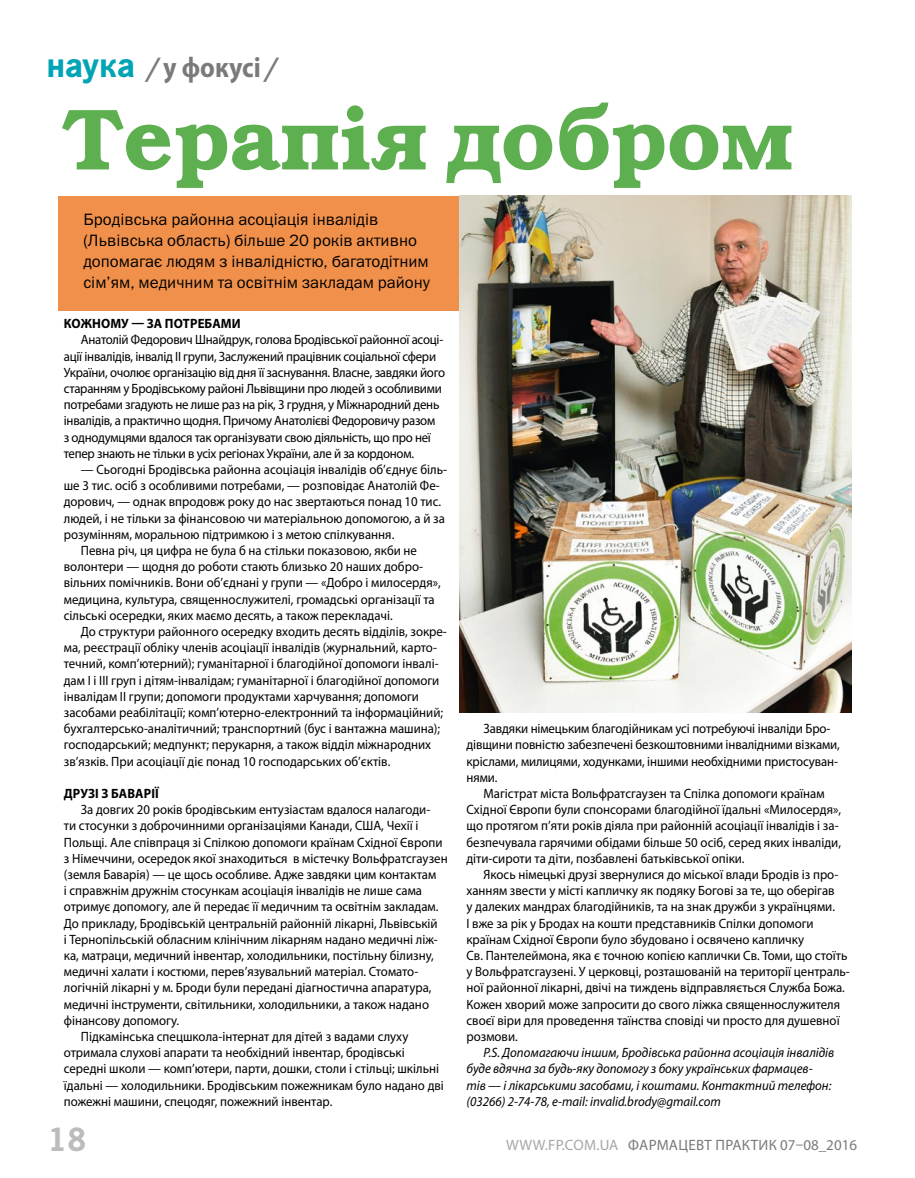
<style>
.page{position:relative;width:915px;height:1178px;background:#fff}
.page>*{position:absolute;margin:0;border:0;box-sizing:border-box;transform-origin:0 0}
.t1{font:87.15px "Bookman Demi ITC";color:#5eaf50}
.t2{font:700 34.5px "News Paper C";color:#bbbcbd}
.t3{font:700 28.5px "Myriad Pro";color:#7a7a7a;scale:.9 1}
.t4{font:16.5px/21px "Franklin Gothic Book ITC";color:#000}
.t5{font:15px "Myriad Pro";color:#7a7a7a}
.t6{font:15px "Myriad Pro";color:#a6a7a7}
.t7{font:13.5px/16.2px "Myriad Pro";color:#000;scale:.95 1}
.t8{font:13.5px/16.2px "Myriad Pro";letter-spacing:-.02em;color:#000;scale:.95 1}
.t9{font:italic 13.5px/16.2px "Myriad Pro";color:#000;scale:.95 1}
.t10{font:700 13.5px "Myriad Pro";letter-spacing:.01em;color:#000;scale:.95 1}
.s1{font-family:"News Paper C";font-size:36px;color:#00a4b5}
.s2{font-family:"News Paper C"}
.s3{color:#a6a7a7}
</style>
<div class="page">
<div style="left:58px;top:196px;width:411px;height:114px;background:#f1904b"></div>
<img style="left:459px;top:196px;width:391px;height:516px">
<h3 class="t3" style="left:47px;top:48px;width:256px"><span class="s1">наука</span> <span class="s2">/</span> у фокусі <span class="s2">/</span></h3>
<h1 class="t1" style="left:62px;top:87px;width:732px">Терапія добром</h1>
<p class="t4" style="left:83px;top:208px;width:348px">Бродівська районна асоціація інвалідів (Львівська область) більше 20 років активно допомагає людям з інвалідністю, багатодітним сім’ям, медичним та освітнім закладам району</p>
<p class="t10" style="left:64px;top:315px;width:187px">Кожному — за потребами</p>
<p class="t8" style="left:64px;top:331px;width:403px;text-indent:17px">АНАТОЛІЙ ФЕДОРОВИЧ ШНАЙДРУК, ГОЛОВА БРОДІВСЬКОЇ РАЙОННОЇ АСОЦІ-АЦІЇ ІНВАЛІДІВ, ІНВАЛІД ІІ ГРУПИ, ЗАСЛУЖЕНИЙ ПРАЦІВНИК СОЦІАЛЬНОЇ СФЕРИ УКРАЇНИ, ОЧОЛЮЄ ОРГАНІЗАЦІЮ ВІД ДНЯ ЇЇ ЗАСНУВАННЯ. ВЛАСНЕ, ЗАВДЯКИ ЙОГО СТАРАННЯМ У БРОДІВСЬКОМУ РАЙОНІ ЛЬВІВЩИНИ ПРО ЛЮДЕЙ З ОСОБЛИВИМИ ПОТРЕБАМИ ЗГАДУЮТЬ НЕ ЛИШЕ РАЗ НА РІК, 3 ГРУДНЯ, У МІЖНАРОДНИЙ ДЕНЬ ІНВАЛІДІВ, А ПРАКТИЧНО ЩОДНЯ. ПРИЧОМУ АНАТОЛІЄВІ ФЕДОРОВИЧУ РАЗОМ<br>З ОДНОДУМЦЯМИ ВДАЛОСЯ ТАК ОРГАНІЗУВАТИ СВОЮ ДІЯЛЬНІСТЬ, ЩО ПРО НЕЇ ТЕПЕР ЗНАЮТЬ НЕ ТІЛЬКИ В УСІХ РЕГІОНАХ УКРАЇНИ, АЛЕ Й ЗА КОРДОНОМ.</p>
<p class="t7" style="left:81px;top:461px;width:387px">— СЬОГОДНІ БРОДІВСЬКА РАЙОННА АСОЦІАЦІЯ ІНВАЛІДІВ ОБ’ЄДНУЄ БІЛЬ-</p>
<p class="t7" style="left:64px;top:477px;width:397px">ШЕ 3 ТИС. ОСІБ З ОСОБЛИВИМИ ПОТРЕБАМИ, — РОЗПОВІДАЄ АНАТОЛІЙ ФЕ-</p>
<p class="t7" style="left:64px;top:493px;width:398px">ДОРОВИЧ, — ОДНАК ВПРОДОВЖ РОКУ ДО НАС ЗВЕРТАЮТЬСЯ ПОНАД 10 ТИС.</p>
<p class="t7" style="left:64px;top:510px;width:402px">ЛЮДЕЙ, І НЕ ТІЛЬКИ ЗА ФІНАНСОВОЮ ЧИ МАТЕРІАЛЬНОЮ ДОПОМОГОЮ, А Й ЗА</p>
<p class="t7" style="left:64px;top:526px;width:349px">РОЗУМІННЯМ, МОРАЛЬНОЮ ПІДТРИМКОЮ І З МЕТОЮ СПІЛКУВАННЯ.</p>
<p class="t7" style="left:81px;top:542px;width:355px">ПЕВНА РІЧ, ЦЯ ЦИФРА НЕ БУЛА Б НА СТІЛЬКИ ПОКАЗОВОЮ, ЯКБИ НЕ</p>
<p class="t7" style="left:64px;top:558px;width:379px">ВОЛОНТЕРИ — ЩОДНЯ ДО РОБОТИ СТАЮТЬ БЛИЗЬКО 20 НАШИХ ДОБРО-</p>
<p class="t7" style="left:64px;top:574px;width:398px">ВІЛЬНИХ ПОМІЧНИКІВ. ВОНИ ОБ’ЄДНАНІ У ГРУПИ — «ДОБРО І МИЛОСЕРДЯ»,</p>
<p class="t7" style="left:64px;top:591px;width:392px">МЕДИЦИНА, КУЛЬТУРА, СВЯЩЕННОСЛУЖИТЕЛІ, ГРОМАДСЬКІ ОРГАНІЗАЦІЇ ТА</p>
<p class="t7" style="left:64px;top:607px;width:347px">СІЛЬСЬКІ ОСЕРЕДКИ, ЯКИХ МАЄМО ДЕСЯТЬ, А ТАКОЖ ПЕРЕКЛАДАЧІ.</p>
<p class="t7" style="left:81px;top:623px;width:386px">ДО СТРУКТУРИ РАЙОННОГО ОСЕРЕДКУ ВХОДИТЬ ДЕСЯТЬ ВІДДІЛІВ, ЗОКРЕ-</p>
<p class="t7" style="left:64px;top:639px;width:394px">МА, РЕЄСТРАЦІЇ ОБЛІКУ ЧЛЕНІВ АСОЦІАЦІЇ ІНВАЛІДІВ (ЖУРНАЛЬНИЙ, КАРТО-</p>
<p class="t7" style="left:64px;top:655px;width:396px">ТЕЧНИЙ, КОМП’ЮТЕРНИЙ); ГУМАНІТАРНОЇ І БЛАГОДІЙНОЇ ДОПОМОГИ ІНВАЛІ-</p>
<p class="t7" style="left:64px;top:672px;width:396px">ДАМ І І ІІІ ГРУП І ДІТЯМ-ІНВАЛІДАМ; ГУМАНІТАРНОЇ І БЛАГОДІЙНОЇ ДОПОМОГИ</p>
<p class="t7" style="left:64px;top:688px;width:375px">ІНВАЛІДАМ ІІ ГРУПИ; ДОПОМОГИ ПРОДУКТАМИ ХАРЧУВАННЯ; ДОПОМОГИ</p>
<p class="t7" style="left:64px;top:704px;width:400px">ЗАСОБАМИ РЕАБІЛІТАЦІЇ; КОМП’ЮТЕРНО-ЕЛЕКТРОННИЙ ТА ІНФОРМАЦІЙНИЙ;</p>
<p class="t7" style="left:64px;top:720px;width:397px">БУХГАЛТЕРСЬКО-АНАЛІТИЧНИЙ; ТРАНСПОРТНИЙ (БУС І ВАНТАЖНА МАШИНА);</p>
<p class="t7" style="left:64px;top:736px;width:388px">ГОСПОДАРСЬКИЙ; МЕДПУНКТ; ПЕРУКАРНЯ, А ТАКОЖ ВІДДІЛ МІЖНАРОДНИХ</p>
<p class="t7" style="left:64px;top:753px;width:345px">ЗВ’ЯЗКІВ. ПРИ АСОЦІАЦІЇ ДІЄ ПОНАД 10 ГОСПОДАРСЬКИХ ОБ’ЄКТІВ.</p>
<p class="t10" style="left:64px;top:784px;width:101px">Друзі з Баварії</p>
<p class="t7" style="left:81px;top:801px;width:369px">ЗА ДОВГИХ 20 РОКІВ БРОДІВСЬКИМ ЕНТУЗІАСТАМ ВДАЛОСЯ НАЛАГОДИ-</p>
<p class="t7" style="left:64px;top:817px;width:374px">ТИ СТОСУНКИ З ДОБРОЧИННИМИ ОРГАНІЗАЦІЯМИ КАНАДИ, США, ЧЕХІЇ І</p>
<p class="t7" style="left:64px;top:834px;width:400px">ПОЛЬЩІ. АЛЕ СПІВПРАЦЯ ЗІ СПІЛКОЮ ДОПОМОГИ КРАЇНАМ СХІДНОЇ ЄВРОПИ</p>
<p class="t7" style="left:64px;top:850px;width:405px">З НІМЕЧЧИНИ, ОСЕРЕДОК ЯКОЇ ЗНАХОДИТЬСЯ В МІСТЕЧКУ ВОЛЬФРАТСГАУЗЕН</p>
<p class="t7" style="left:64px;top:866px;width:393px">(ЗЕМЛЯ БАВАРІЯ) — ЦЕ ЩОСЬ ОСОБЛИВЕ. АДЖЕ ЗАВДЯКИ ЦИМ КОНТАКТАМ</p>
<p class="t7" style="left:64px;top:882px;width:378px">І СПРАВЖНІМ ДРУЖНІМ СТОСУНКАМ АСОЦІАЦІЯ ІНВАЛІДІВ НЕ ЛИШЕ САМА</p>
<p class="t7" style="left:64px;top:898px;width:395px">ОТРИМУЄ ДОПОМОГУ, АЛЕ Й ПЕРЕДАЄ ЇЇ МЕДИЧНИМ ТА ОСВІТНІМ ЗАКЛАДАМ.</p>
<p class="t7" style="left:64px;top:915px;width:395px">ДО ПРИКЛАДУ, БРОДІВСЬКІЙ ЦЕНТРАЛЬНІЙ РАЙОННІЙ ЛІКАРНІ, ЛЬВІВСЬКІЙ</p>
<p class="t7" style="left:64px;top:931px;width:395px">І ТЕРНОПІЛЬСЬКІЙ ОБЛАСНИМ КЛІНІЧНИМ ЛІКАРНЯМ НАДАНО МЕДИЧНІ ЛІЖ-</p>
<p class="t7" style="left:64px;top:947px;width:391px">КА, МАТРАЦИ, МЕДИЧНИЙ ІНВЕНТАР, ХОЛОДИЛЬНИКИ, ПОСТІЛЬНУ БІЛИЗНУ,</p>
<p class="t7" style="left:64px;top:963px;width:374px">МЕДИЧНІ ХАЛАТИ І КОСТЮМИ, ПЕРЕВ’ЯЗУВАЛЬНИЙ МАТЕРІАЛ. СТОМАТО-</p>
<p class="t7" style="left:64px;top:979px;width:388px">ЛОГІЧНІЙ ЛІКАРНІ У М. БРОДИ БУЛИ ПЕРЕДАНІ ДІАГНОСТИЧНА АПАРАТУРА,</p>
<p class="t7" style="left:64px;top:996px;width:386px">МЕДИЧНІ ІНСТРУМЕНТИ, СВІТИЛЬНИКИ, ХОЛОДИЛЬНИКИ, А ТАКОЖ НАДАНО</p>
<p class="t7" style="left:64px;top:1012px;width:123px">ФІНАНСОВУ ДОПОМОГУ.</p>
<p class="t7" style="left:81px;top:1028px;width:346px">ПІДКАМІНСЬКА СПЕЦШКОЛА-ІНТЕРНАТ ДЛЯ ДІТЕЙ З ВАДАМИ СЛУХУ</p>
<p class="t7" style="left:64px;top:1044px;width:360px">ОТРИМАЛА СЛУХОВІ АПАРАТИ ТА НЕОБХІДНИЙ ІНВЕНТАР, БРОДІВСЬКІ</p>
<p class="t7" style="left:64px;top:1060px;width:396px">СЕРЕДНІ ШКОЛИ — КОМП’ЮТЕРИ, ПАРТИ, ДОШКИ, СТОЛИ І СТІЛЬЦІ; ШКІЛЬНІ</p>
<p class="t7" style="left:64px;top:1077px;width:401px">ЇДАЛЬНІ — ХОЛОДИЛЬНИКИ. БРОДІВСЬКИМ ПОЖЕЖНИКАМ БУЛО НАДАНО ДВІ</p>
<p class="t7" style="left:64px;top:1093px;width:284px">ПОЖЕЖНІ МАШИНИ, СПЕЦОДЯГ, ПОЖЕЖНИЙ ІНВЕНТАР.</p>
<h2 class="t2" style="left:47px;top:1120px;width:42px">18</h2>
<p class="t7" style="left:466px;top:720px;width:394px;text-indent:17px">ЗАВДЯКИ НІМЕЦЬКИМ БЛАГОДІЙНИКАМ УСІ ПОТРЕБУЮЧІ ІНВАЛІДИ БРО-ДІВЩИНИ ПОВНІСТЮ ЗАБЕЗПЕЧЕНІ БЕЗКОШТОВНИМИ ІНВАЛІДНИМИ ВІЗКАМИ, КРІСЛАМИ, МИЛИЦЯМИ, ХОДУНКАМИ, ІНШИМИ НЕОБХІДНИМИ ПРИСТОСУВАН-НЯМИ.</p>
<p class="t7" style="left:466px;top:785px;width:395px;text-indent:17px">МАГІСТРАТ МІСТА ВОЛЬФРАТСГАУЗЕН ТА СПІЛКА ДОПОМОГИ КРАЇНАМ СХІДНОЇ ЄВРОПИ БУЛИ СПОНСОРАМИ БЛАГОДІЙНОЇ ЇДАЛЬНІ «МИЛОСЕРДЯ», ЩО ПРОТЯГОМ П’ЯТИ РОКІВ ДІЯЛА ПРИ РАЙОННІЙ АСОЦІАЦІЇ ІНВАЛІДІВ І ЗА-БЕЗПЕЧУВАЛА ГАРЯЧИМИ ОБІДАМИ БІЛЬШЕ 50 ОСІБ, СЕРЕД ЯКИХ ІНВАЛІДИ, ДІТИ-СИРОТИ ТА ДІТИ, ПОЗБАВЛЕНІ БАТЬКІВСЬКОЇ ОПІКИ.</p>
<p class="t7" style="left:466px;top:866px;width:405px;text-indent:17px">ЯКОСЬ НІМЕЦЬКІ ДРУЗІ ЗВЕРНУЛИСЯ ДО МІСЬКОЇ ВЛАДИ БРОДІВ ІЗ ПРО-ХАННЯМ ЗВЕСТИ У МІСТІ КАПЛИЧКУ ЯК ПОДЯКУ БОГОВІ ЗА ТЕ, ЩО ОБЕРІГАВ<br>У ДАЛЕКИХ МАНДРАХ БЛАГОДІЙНИКІВ, ТА НА ЗНАК ДРУЖБИ З УКРАЇНЦЯМИ.<br>І ВЖЕ ЗА РІК У БРОДАХ НА КОШТИ ПРЕДСТАВНИКІВ СПІЛКИ ДОПОМОГИ КРАЇНАМ СХІДНОЇ ЄВРОПИ БУЛО ЗБУДОВАНО І ОСВЯЧЕНО КАПЛИЧКУ<br>СВ. ПАНТЕЛЕЙМОНА, ЯКА Є ТОЧНОЮ КОПІЄЮ КАПЛИЧКИ СВ. ТОМИ, ЩО СТОЇТЬ У ВОЛЬФРАТСГАУЗЕНІ. У ЦЕРКОВЦІ, РОЗТАШОВАНІЙ НА ТЕРИТОРІЇ ЦЕНТРАЛЬ-НОЇ РАЙОННОЇ ЛІКАРНІ, ДВІЧІ НА ТИЖДЕНЬ ВІДПРАВЛЯЄТЬСЯ СЛУЖБА БОЖА.<br>КОЖЕН ХВОРИЙ МОЖЕ ЗАПРОСИТИ ДО СВОГО ЛІЖКА СВЯЩЕННОСЛУЖИТЕЛЯ СВОЄЇ ВІРИ ДЛЯ ПРОВЕДЕННЯ ТАЇНСТВА СПОВІДІ ЧИ ПРОСТО ДЛЯ ДУШЕВНОЇ РОЗМОВИ.</p>
<p class="t9" style="left:466px;top:1044px;width:388px;text-indent:17px">Р.S. Допомагаючи іншим, Бродівська районна асоціація інвалідів буде вдячна за будь-яку допомогу з боку українських фармацев&shy;тів — і лікарськими засобами, і коштами. Контактний телефон: (03266) 2-74-78, e-mail: invalid.brody@gmail.com</p>
<p class="t6" style="left:506px;top:1135px;width:70px">WWW.FP.COM</p>
<p class="t5" style="left:596px;top:1135px;width:101px"><span class="s3">.UA</span> ФАРМАЦЕВТ</p>
<p class="t5" style="left:715px;top:1135px;width:36px">ПРАКТИК</p>
<p class="t5" style="left:779px;top:1135px;width:78px">07–08_2016</p>
</div>
